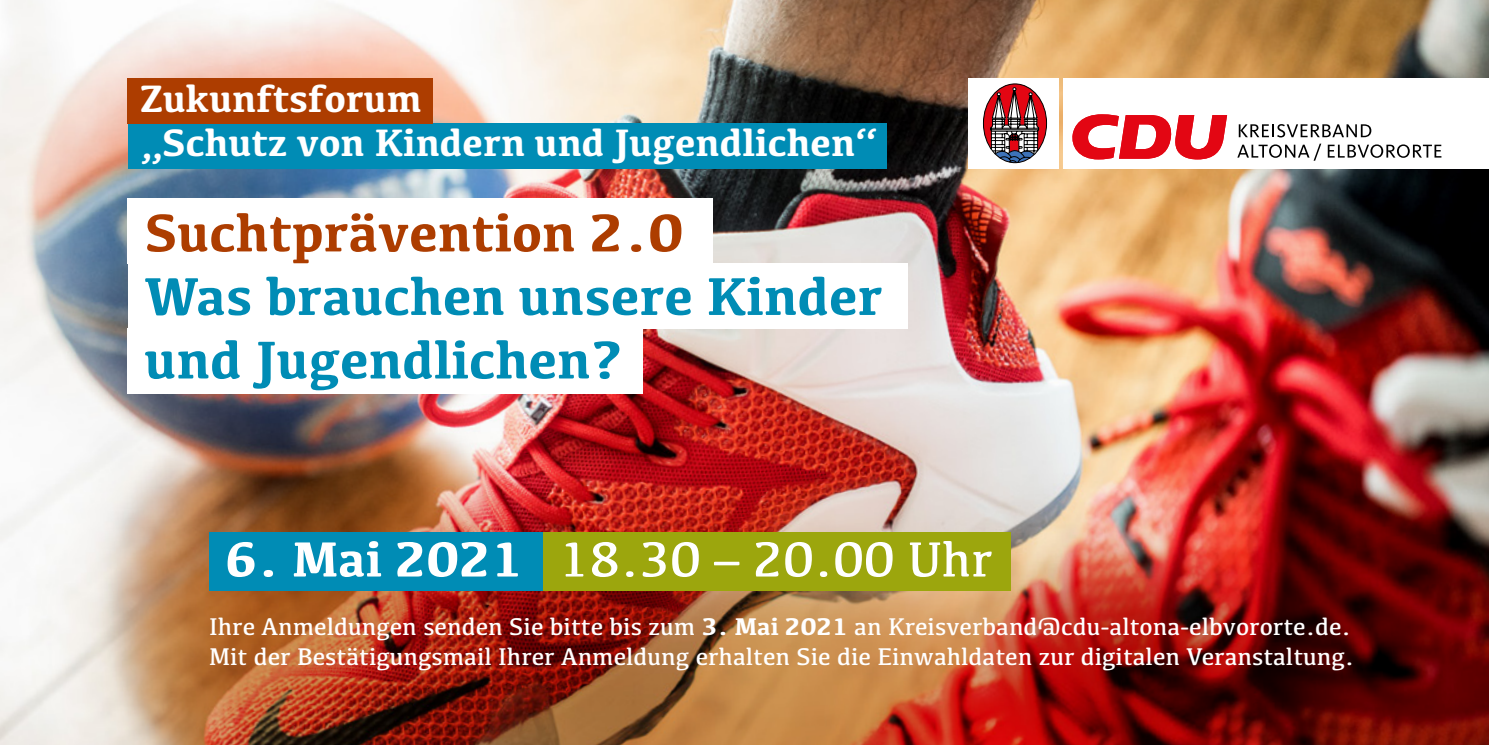
<style>
.page{position:relative;width:1489px;height:745px;background:#fff}
.page>*{position:absolute;margin:0;border:0;box-sizing:border-box;transform-origin:0 0}
.t1{font:700 55px/63.5px "Kefa";color:#008cb5}
.t2{font:700 55px "Kefa";color:#ad3d00}
.t3{font:51px "Kefa";color:#fff}
.t4{font:700 39.5px/44px "Kefa";color:#fff}
.t5{font:25px/30px "Kefa";color:#fff}
.s1{font-weight:700}
</style>
<div class="page">
<img style="left:0;top:0;width:1488px;height:744px">
<div style="left:128px;top:123px;width:758px;height:45px;background:#008cb5"></div>
<div style="left:128px;top:78px;width:305px;height:45px;background:#ad3d00"></div>
<div style="left:1063px;top:78px;width:425px;height:90px;background:#fff"></div>
<svg style="left:1072px;top:114px;width:154px;height:45px"></svg>
<div style="left:968px;top:78px;width:90px;height:90px;background:#fff"></div>
<svg style="left:1238px;top:124px;width:133px;height:13px"></svg>
<svg style="left:1237px;top:143px;width:84px;height:18px"></svg>
<svg style="left:1327px;top:144px;width:114px;height:14px"></svg>
<div style="left:983px;top:84px;width:63px;height:78px;background:#e30613;border-radius:50%"></div>
<svg style="left:989px;top:87px;width:50px;height:77px"></svg>
<div style="left:983px;top:84px;width:63px;height:79px;border:1px solid #000;border-radius:50%"></div>
<div style="left:128px;top:198px;width:585px;height:65px;background:#fff"></div>
<div style="left:128px;top:263px;width:779px;height:65px;background:#fff"></div>
<div style="left:128px;top:328px;width:515px;height:65px;background:#fff"></div>
<div style="left:209px;top:531px;width:334px;height:59px;background:#008cb5"></div>
<div style="left:543px;top:531px;width:468px;height:59px;background:#9ca60d"></div>
<h3 class="t4" style="left:140px;top:75px;width:739px">Zukunftsforum<br>„Schutz von Kindern und Jugendlichen“</h3>
<h1 class="t2" style="left:145px;top:196px;width:540px">Suchtprävention 2.0</h1>
<h1 class="t1" style="left:145px;top:261px;width:739px">Was brauchen unsere Kinder und Jugendlichen?</h1>
<h2 class="t3" style="left:225px;top:527px;width:769px"><span class="s1">6. Mai 2021</span> 18.30 – 20.00 Uhr</h2>
<p class="t5" style="left:209px;top:610px;width:1146px">Ihre Anmeldungen senden Sie bitte bis zum <span class="s1">3. Mai 2021</span> an Kreisverband@cdu-altona-elbvororte.de.<br>Mit der Bestätigungsmail Ihrer Anmeldung erhalten Sie die Einwahldaten zur digitalen Veranstaltung.</p>
</div>
